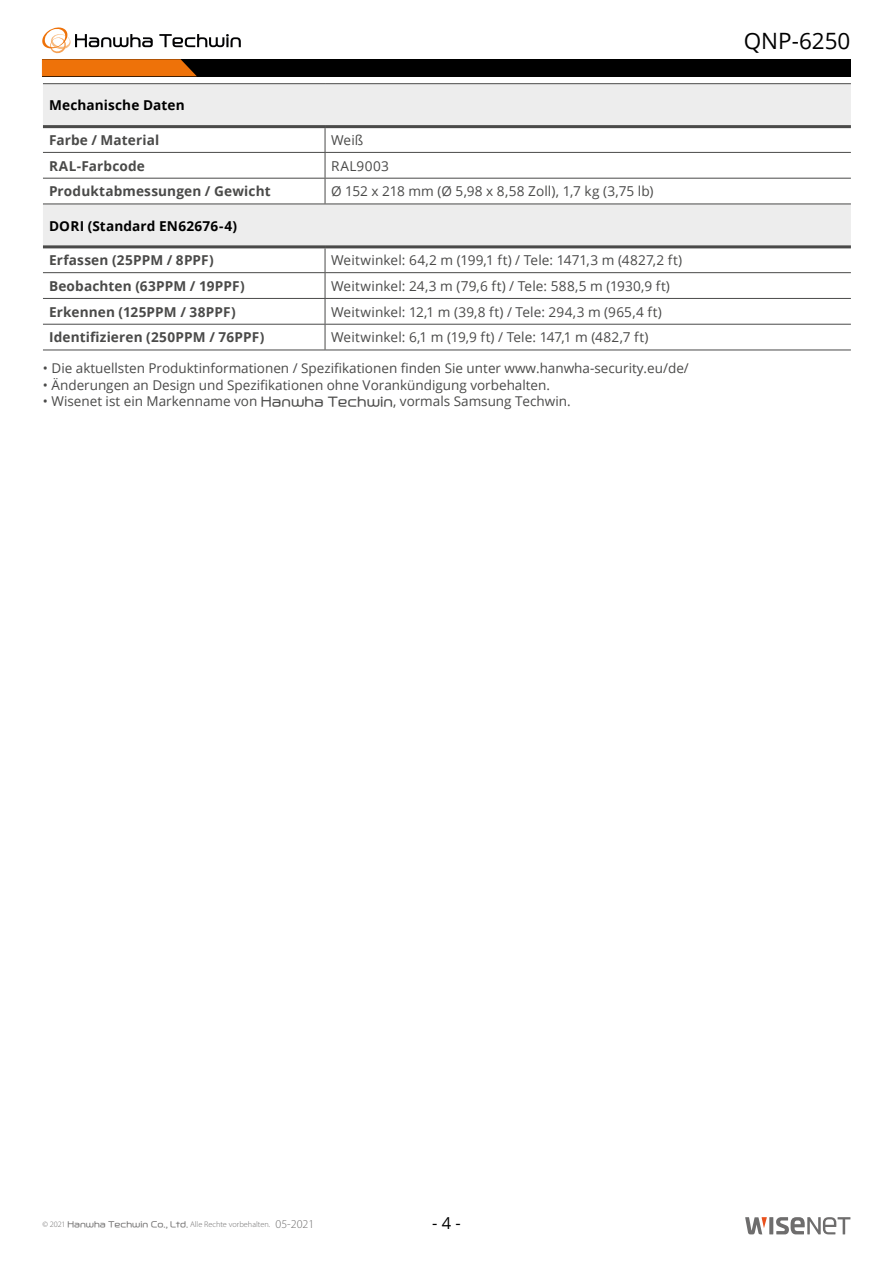
<style>
.page{position:relative;width:893px;height:1263px;background:#fff}
.page>*{position:absolute;margin:0;border:0;box-sizing:border-box;transform-origin:0 0}
.t1{font:22.5px "Open Sans";color:#000}
.t2{font:16.5px "Open Sans";color:#000}
.t3{font:13.65px "Open Sans";letter-spacing:.01em;color:#4a4a49}
.t4{font:700 13.65px "Open Sans";letter-spacing:.01em;color:#4a4a49}
.t5{font:700 13.65px "Open Sans";letter-spacing:.01em;color:#000}
.t6{font:13.65px "Open Sans";letter-spacing:.03em;color:#4a4a49}
.t7{font:13.5px "Open Sans";color:#4a4a49}
.t8{font:300 8.25px "Myriad Pro";color:#706f6f}
.s1{font-family:"Hanwha L"}
.s2{font-family:"Hanwha L";font-weight:400}
.s3{font-size:12px}
</style>
<div class="page">
<svg style="left:769px;top:1217px;width:4px;height:17px"></svg>
<svg style="left:776px;top:1217px;width:74px;height:17px"></svg>
<svg style="left:745px;top:1217px;width:22px;height:17px"></svg>
<div style="left:42px;top:59px;width:808px;height:17px;background:#000"></div>
<svg style="left:41px;top:27px;width:200px;height:49px"></svg>
<svg style="left:43px;top:84px;width:808px;height:161px;fill:#ededed"></svg>
<hr style="left:43px;top:125px;width:282px;height:3px;background:#4a4a49">
<hr style="left:325px;top:125px;width:526px;height:3px;background:#4a4a49">
<hr style="left:43px;top:245px;width:282px;height:3px;background:#4a4a49">
<hr style="left:325px;top:245px;width:526px;height:3px;background:#4a4a49">
<svg style="left:325px;top:128px;width:1px;height:76px"></svg>
<hr style="left:43px;top:272px;width:282px;height:1px;background:#4a4a49">
<hr style="left:325px;top:272px;width:526px;height:1px;background:#4a4a49">
<hr style="left:43px;top:298px;width:282px;height:1px;background:#4a4a49">
<hr style="left:325px;top:298px;width:526px;height:1px;background:#4a4a49">
<hr style="left:43px;top:324px;width:282px;height:1px;background:#4a4a49">
<hr style="left:325px;top:324px;width:526px;height:1px;background:#4a4a49">
<svg style="left:325px;top:248px;width:1px;height:102px"></svg>
<hr style="left:43px;top:350px;width:282px;height:1px;background:#4a4a49">
<hr style="left:325px;top:350px;width:526px;height:1px;background:#4a4a49">
<hr style="left:43px;top:83px;width:282px;height:1px;background:#4a4a49">
<hr style="left:325px;top:83px;width:526px;height:1px;background:#4a4a49">
<hr style="left:43px;top:152px;width:282px;height:1px;background:#4a4a49">
<hr style="left:325px;top:152px;width:526px;height:1px;background:#4a4a49">
<hr style="left:43px;top:178px;width:282px;height:1px;background:#4a4a49">
<hr style="left:325px;top:178px;width:526px;height:1px;background:#4a4a49">
<hr style="left:43px;top:204px;width:282px;height:1px;background:#4a4a49">
<hr style="left:325px;top:204px;width:526px;height:1px;background:#4a4a49">
<p class="t5" style="left:49px;top:96px;width:137px">Mechanische Daten</p>
<p class="t4" style="left:49px;top:130px;width:112px">Farbe / Material</p>
<p class="t3" style="left:331px;top:130px;width:34px">Weiß</p>
<p class="t4" style="left:49px;top:156px;width:97px">RAL-Farbcode</p>
<p class="t6" style="left:331px;top:156px;width:59px">RAL9003</p>
<p class="t4" style="left:49px;top:182px;width:223px">Produktabmessungen / Gewicht</p>
<p class="t3" style="left:331px;top:182px;width:324px">Ø 152 x 218 mm (Ø 5,98 x 8,58 Zoll), 1,7 kg (3,75 lb)</p>
<p class="t5" style="left:49px;top:216px;width:189px">DORI (Standard EN62676-4)</p>
<p class="t4" style="left:49px;top:250px;width:166px">Erfassen (25PPM / 8PPF)</p>
<p class="t3" style="left:331px;top:251px;width:353px">Weitwinkel: 64,2 m (199,1 ft) / Tele: 1471,3 m (4827,2 ft)</p>
<p class="t4" style="left:49px;top:276px;width:197px">Beobachten (63PPM / 19PPF)</p>
<p class="t3" style="left:331px;top:276px;width:340px">Weitwinkel: 24,3 m (79,6 ft) / Tele: 588,5 m (1930,9 ft)</p>
<p class="t4" style="left:49px;top:302px;width:188px">Erkennen (125PPM / 38PPF)</p>
<p class="t3" style="left:331px;top:302px;width:332px">Weitwinkel: 12,1 m (39,8 ft) / Tele: 294,3 m (965,4 ft)</p>
<p class="t4" style="left:49px;top:328px;width:217px">Identifizieren (250PPM / 76PPF)</p>
<p class="t3" style="left:331px;top:328px;width:319px">Weitwinkel: 6,1 m (19,9 ft) / Tele: 147,1 m (482,7 ft)</p>
<p class="t7" style="left:43px;top:359px;width:647px">• Die aktuellsten Produktinformationen / Spezifikationen finden Sie unter www.hanwha-security.eu/de/</p>
<p class="t7" style="left:43px;top:375px;width:509px">• Änderungen an Design und Spezifikationen ohne Vorankündigung vorbehalten.</p>
<p class="t7" style="left:43px;top:392px;width:529px">• Wisenet ist ein Markenname von <span class="s1">Hanwha Techwin</span>, vormals Samsung Techwin.</p>
<h1 class="t1" style="left:744px;top:26px;width:108px">QNP-6250</h1>
<p class="t8" style="left:43px;top:1219px;width:273px">© 2021 <span class="s2">Hanwha Techwin Co., Ltd.</span> Alle Rechte vorbehalten. <span class="s3">05-2021</span></p>
<p class="t2" style="left:432px;top:1212px;width:30px">- 4 -</p>
</div>
